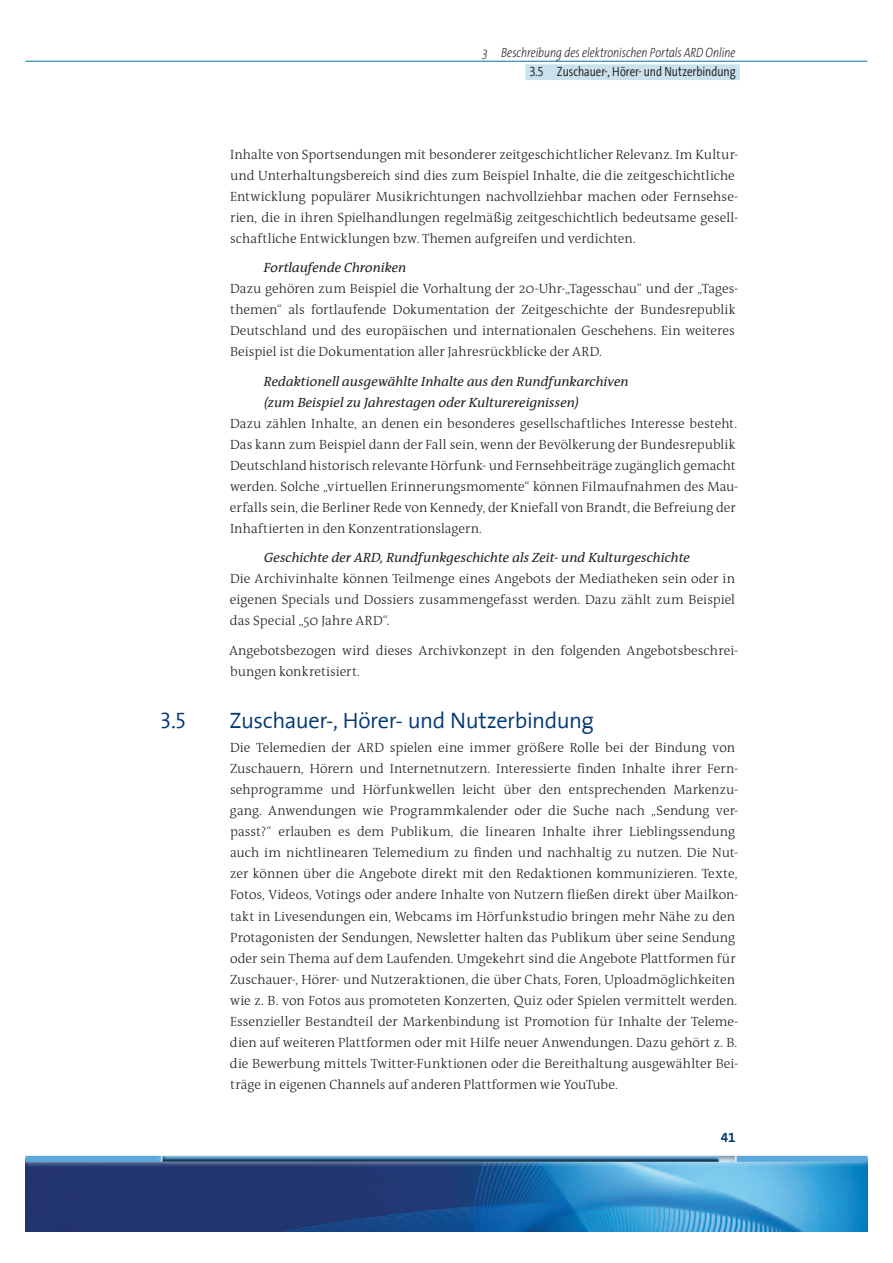
<style>
.page{position:relative;width:893px;height:1263px;background:#fff}
.page>*{position:absolute;margin:0;border:0;box-sizing:border-box;transform-origin:0 0}
.t1{font:300 22.5px "The Sans 4";letter-spacing:-.02em;color:#013874}
.t2{font:22.5px "The Sans 4 Semi Light Caps";color:#013874}
.t3{font:300 13.5px/21px "The Antiqua B3";color:#231f20}
.t4{font:italic 13.5px/21px "The Antiqua B5 i";color:#231f20}
.t5{font:italic 200 13.5px "The Sans Cd OF2 i";letter-spacing:-.005em;color:#231f20}
.t6{font:300 13.5px "The Sans Cd LF4";color:#231f20}
.t7{font:13.5px "The Sans 7 Bold Expert";color:#013874}
</style>
<div class="page">
<img style="left:26px;top:1167px;width:841px;height:64px">
<div style="left:20px;top:1150px;width:147px;height:17px;background:#fff;opacity:.8"></div>
<div style="left:26px;top:1156px;width:136px;height:6px;background:#5ba8dc"></div>
<div style="left:157px;top:1150px;width:584px;height:17px;background:#fff;opacity:.8"></div>
<div style="left:730px;top:1150px;width:143px;height:17px;background:#fff;opacity:.8"></div>
<div style="left:736px;top:1156px;width:131px;height:6px;background:#5ba8dc"></div>
<hr style="left:26px;top:61px;width:841px;height:1px;background:#0076a3">
<div style="left:525px;top:64px;width:215px;height:16px;background:#c9e2ee"></div>
<div style="left:162px;top:1155px;width:559px;height:9px;background:#231f20;opacity:.8"></div>
<p class="t5" style="left:482px;top:46px;width:255px">3 Beschreibung des elektronischen Portals ARD Online</p>
<p class="t6" style="left:530px;top:65px;width:207px">3.5 Zuschauer-, Hörer- und Nutzerbindung</p>
<p class="t3" style="left:230px;top:144px;width:510px">Inhalte von Sportsendungen mit besonderer zeitgeschichtlicher Relevanz. Im Kultur&shy;und Unterhaltungsbereich sind dies zum Beispiel Inhalte, die die zeitgeschichtliche Entwicklung populärer Musikrichtungen nachvollziehbar machen oder Fernsehse&shy;rien, die in ihren Spielhandlungen regelmäßig zeitgeschichtlich bedeutsame gesell&shy;schaftliche Entwicklungen bzw. Themen aufgreifen und verdichten.</p>
<p class="t4" style="left:264px;top:258px;width:144px">Fortlaufende Chroniken</p>
<p class="t3" style="left:230px;top:279px;width:510px">Dazu gehören zum Beispiel die Vorhaltung der 20-Uhr-„Tagesschau“ und der „Tages&shy;themen“ als fortlaufende Dokumentation der Zeitgeschichte der Bundesrepublik Deutschland und des europäischen und internationalen Geschehens. Ein weiteres Beispiel ist die Dokumentation aller Jahresrückblicke der ARD.</p>
<p class="t4" style="left:264px;top:371px;width:366px">Redaktionell ausgewählte Inhalte aus den Rundfunkarchiven (zum Beispiel zu Jahrestagen oder Kulturereignissen)</p>
<p class="t3" style="left:230px;top:413px;width:510px">Dazu zählen Inhalte, an denen ein besonderes gesellschaftliches Interesse besteht.<br>Das kann zum Beispiel dann der Fall sein, wenn der Bevölkerung der Bundesrepublik Deutschland historisch relevante Hörfunk- und Fernsehbeiträge zugänglich gemacht werden. Solche „virtuellen Erinnerungsmomente“ können Filmaufnahmen des Mau&shy;erfalls sein, die Berliner Rede von Kennedy, der Kniefall von Brandt, die Befreiung der Inhaftierten in den Konzentrationslagern.</p>
<p class="t4" style="left:264px;top:548px;width:427px">Geschichte der ARD, Rundfunkgeschichte als Zeit- und Kulturgeschichte</p>
<p class="t3" style="left:230px;top:569px;width:507px;text-align:justify">Die Archivinhalte können Teilmenge eines Angebots der Mediatheken sein oder in eigenen Specials und Dossiers zusammengefasst werden. Dazu zählt zum Beispiel das Special „50 Jahre ARD“.</p>
<p class="t3" style="left:229px;top:640px;width:511px">Angebotsbezogen wird dieses Archivkonzept in den folgenden Angebotsbeschrei&shy;bungen konkretisiert.</p>
<h1 class="t2" style="left:160px;top:702px;width:27px">3.5</h1>
<h1 class="t1" style="left:230px;top:702px;width:366px">Zuschauer-, Hörer- und Nutzerbindung</h1>
<p class="t3" style="left:230px;top:738px;width:510px">Die Telemedien der ARD spielen eine immer größere Rolle bei der Bindung von Zuschauern, Hörern und Internetnutzern. Interessierte finden Inhalte ihrer Fern&shy;sehprogramme und Hörfunkwellen leicht über den entsprechenden Markenzu&shy;gang. Anwendungen wie Programmkalender oder die Suche nach „Sendung ver&shy;passt?“ erlauben es dem Publikum, die linearen Inhalte ihrer Lieblingssendung auch im nichtlinearen Telemedium zu finden und nachhaltig zu nutzen. Die Nut&shy;zer können über die Angebote direkt mit den Redaktionen kommunizieren. Texte, Fotos, Videos, Votings oder andere Inhalte von Nutzern fließen direkt über Mailkon&shy;takt in Livesendungen ein, Webcams im Hörfunkstudio bringen mehr Nähe zu den Protagonisten der Sendungen, Newsletter halten das Publikum über seine Sendung oder sein Thema auf dem Laufenden. Umgekehrt sind die Angebote Plattformen für Zuschauer-, Hörer- und Nutzeraktionen, die über Chats, Foren, Uploadmöglichkeiten wie z. B. von Fotos aus promoteten Konzerten, Quiz oder Spielen vermittelt werden.<br>Essenzieller Bestandteil der Markenbindung ist Promotion für Inhalte der Teleme&shy;dien auf weiteren Plattformen oder mit Hilfe neuer Anwendungen. Dazu gehört z. B. die Bewerbung mittels Twitter-Funktionen oder die Bereithaltung ausgewählter Bei&shy;träge in eigenen Channels auf anderen Plattformen wie YouTube.</p>
<p class="t7" style="left:721px;top:1126px;width:16px">41</p>
</div>
